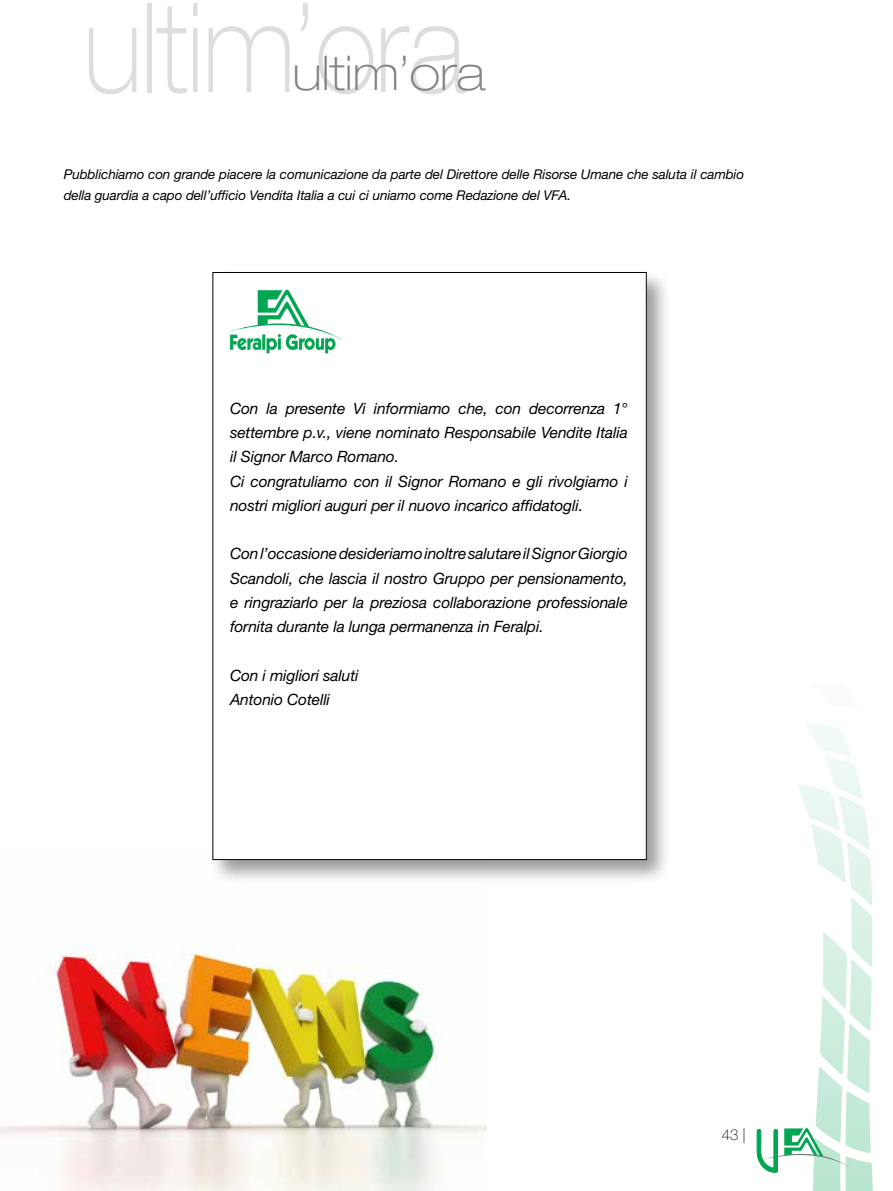
<style>
.page{position:relative;width:893px;height:1191px;background:#fff}
.page>*{position:absolute;margin:0;border:0;box-sizing:border-box;transform-origin:0 0}
.t1{font:100 expanded 125.1px "Helvetica Neue LT Std";color:#dcddde;scale:.76 1}
.t2{font:100 expanded 48px "Helvetica Neue LT Std";color:#808285}
.t3{font:italic 15.6px/24.3px "Helvetica Neue LT Std";letter-spacing:-.01em;color:#000}
.t4{font:100 15px "Helvetica Neue LT Std";color:#000}
.t5{font:italic 13.5px/21px "Helvetica Neue LT Std";letter-spacing:-.01em;color:#000}
</style>
<div class="page">
<img style="left:0;top:943px;width:486px;height:248px">
<div style="left:209px;top:268px;width:462px;height:616px;background:#000;opacity:.4"></div>
<div style="left:213px;top:272px;width:433px;height:587px;background:#fff"></div>
<svg style="left:230px;top:290px;width:115px;height:63px"></svg>
<svg style="left:757px;top:724px;width:116px;height:467px"></svg>
<h1 class="t1" style="left:84px;top:-27px;width:504px">ultim’ora</h1>
<h2 class="t2" style="left:292px;top:44px;width:194px">ultim’ora</h2>
<p class="t5" style="left:64px;top:164px;width:682px">Pubblichiamo con grande piacere la comunicazione da parte del Direttore delle Risorse Umane che saluta il cambio della guardia a capo dell’ufficio Vendita Italia a cui ci uniamo come Redazione del VFA.</p>
<p class="t3" style="left:230px;top:396px;width:399px">Con la presente Vi informiamo che, con decorrenza 1° settembre p.v., viene nominato Responsabile Vendite Italia il Signor Marco Romano.<br>Ci congratuliamo con il Signor Romano e gli rivolgiamo i nostri migliori auguri per il nuovo incarico affidatogli.</p>
<p class="t3" style="left:230px;top:541px;width:399px;text-align:justify">Con l’occasione desideriamo inoltre salutare il Signor Giorgio Scandoli, che lascia il nostro Gruppo per pensionamento, e ringraziarlo per la preziosa collaborazione professionale fornita durante la lunga permanenza in Feralpi.</p>
<p class="t3" style="left:230px;top:663px;width:130px">Con i migliori saluti<br>Antonio Cotelli</p>
<p class="t4" style="left:722px;top:1126px;width:26px">43 |</p>
</div>
